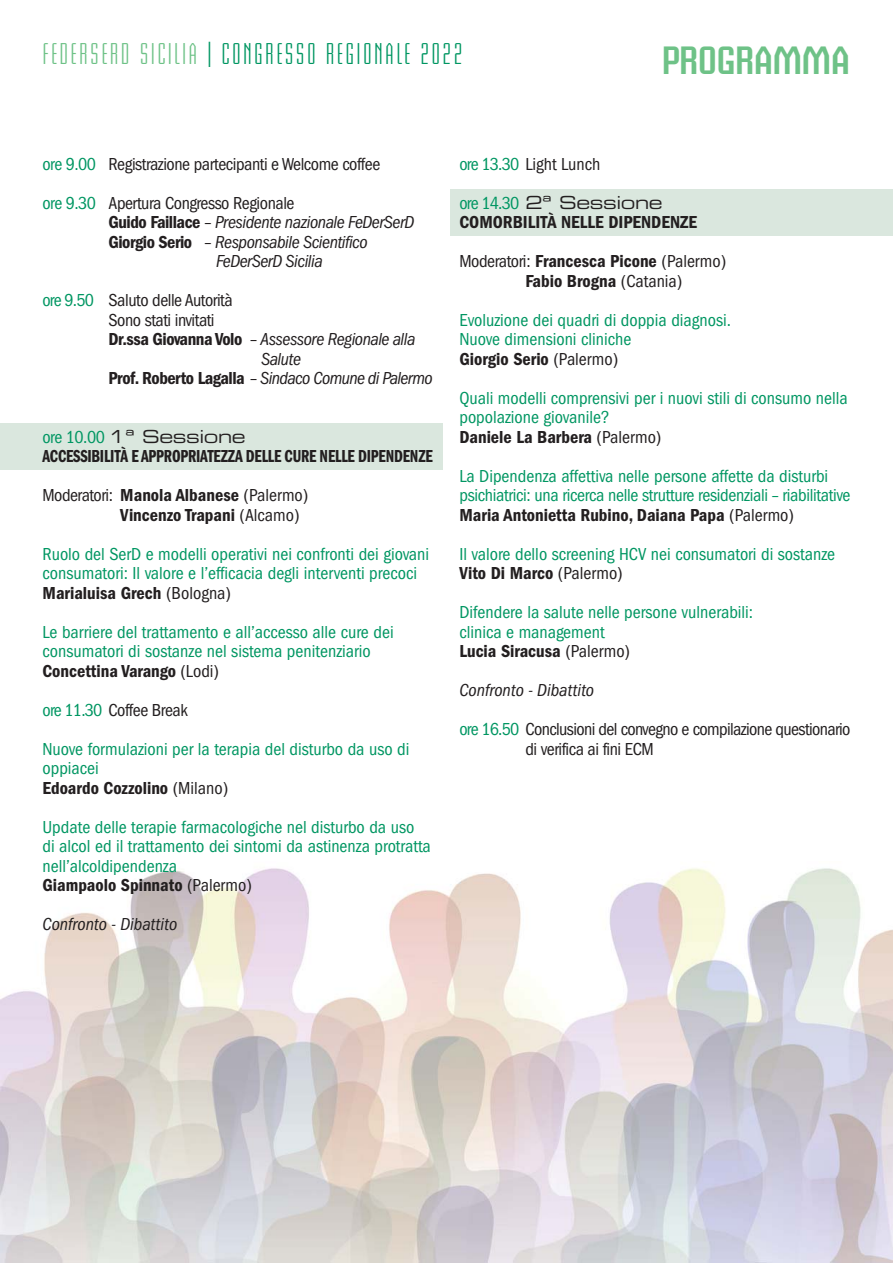
<style>
.page{position:relative;width:894px;height:1263px;background:#fff}
.page>*{position:absolute;margin:0;border:0;box-sizing:border-box;transform-origin:0 0}
.t1{font:39px "Briem Akademi MM 540 400";letter-spacing:-.04em;color:#6ec287;scale:.9 1}
.t2{font:25.2px "Briem Akademi MM 360 160";letter-spacing:.09em;color:#009662}
.t3{font:condensed 18px/19.5px "Franklin Gothic";color:#009662}
.t4{font:condensed 18px/39px "Franklin Gothic";letter-spacing:-.025em;color:#231f20}
.t5{font:italic condensed 18px "Franklin Gothic";letter-spacing:-.025em;color:#231f20}
.t6{font:600 condensed 18px/19.5px "Franklin Gothic";color:#231f20}
.t7{font:18px "Franklin Gothic Demi Cmpr";letter-spacing:-.01em;color:#231f20}
.t8{font:18px "Eurostile Extended Two";letter-spacing:-.025em;color:#231f20}
.t9{font:italic condensed 18px "Franklin Gothic";color:#231f20}
.t10{font:condensed 18px "Franklin Gothic";color:#231f20}
.s1{color:#6ec287}
.s2{color:#009662}
.s3{font-weight:600;font-style:normal}
.s4{font-style:normal}
.s5{font-family:"Franklin Gothic";font-stretch:condensed;color:#009662}
.s6{font-weight:400}
.s7{font-weight:600;color:#231f20}
.s8{color:#231f20}
.s9{font-weight:400;color:#009662}
.s10{font-style:italic}
</style>
<div class="page">
<div style="left:451px;top:189px;width:442px;height:47px;background:#dae7de"></div>
<img style="left:0;top:868px;width:893px;height:395px">
<div style="left:0;top:423px;width:442px;height:47px;background:#dae7de"></div>
<h2 class="t2" style="left:43px;top:40px;width:421px"><span class="s1">FEDERSERD SICILIA</span> | CONGRESSO REGIONALE 2022</h2>
<h1 class="t1" style="left:661px;top:41px;width:212px">PROGRAMMA</h1>
<p class="t4" style="left:43px;top:146px;width:339px"><span class="s2">ore 9.00</span> Registrazione partecipanti e Welcome coffee <span class="s2">ore 9.30</span> Apertura Congresso Regionale</p>
<p class="t5" style="left:109px;top:216px;width:307px"><span class="s3">Guido Faillace</span> <span class="s4">–</span> Presidente nazionale FeDerSerD</p>
<p class="t5" style="left:109px;top:236px;width:261px"><span class="s3">Giorgio Serio</span> <span class="s4">–</span> Responsabile Scientifico</p>
<p class="t5" style="left:216px;top:255px;width:108px">FeDerSerD Sicilia</p>
<p class="t4" style="left:43px;top:282px;width:192px"><span class="s2">ore 9.50</span> Saluto delle Autorità</p>
<p class="t4" style="left:109px;top:302px;width:108px">Sono stati invitati</p>
<p class="t5" style="left:109px;top:333px;width:308px"><span class="s3">Dr.ssa Giovanna Volo</span> <span class="s4">–</span> Assessore Regionale alla</p>
<p class="t5" style="left:261px;top:353px;width:42px">Salute</p>
<p class="t5" style="left:109px;top:372px;width:326px"><span class="s3">Prof. Roberto Lagalla</span> <span class="s4">–</span> Sindaco Comune di Palermo</p>
<p class="t8" style="left:43px;top:430px;width:205px"><span class="s5">ore 10.00</span> 1ª Sessione</p>
<p class="t7" style="left:43px;top:450px;width:392px">ACCESSIBILITÀ E APPROPRIATEZZA DELLE CURE NELLE DIPENDENZE</p>
<p class="t6" style="left:120px;top:487px;width:190px;text-indent:-78px"><span class="s6">Moderatori:</span> Manola Albanese <span class="s6">(Palermo)<br></span>Vincenzo Trapani <span class="s6">(Alcamo)</span></p>
<p class="t3" style="left:43px;top:546px;width:388px">Ruolo del SerD e modelli operativi nei confronti dei giovani consumatori: Il valore e l’efficacia degli interventi precoci<br><span class="s7">Marialuisa Grech</span> <span class="s8">(Bologna)</span></p>
<p class="t3" style="left:43px;top:623px;width:353px">Le barriere del trattamento e all’accesso alle cure dei consumatori di sostanze nel sistema penitenziario<br><span class="s7">Concettina Varango</span> <span class="s8">(Lodi)</span></p>
<p class="t3" style="left:43px;top:692px;width:368px;line-height:39px">ore 11.30 <span class="s8">Coffee Break<br></span>Nuove formulazioni per la terapia del disturbo da uso di</p>
<p class="t6" style="left:43px;top:760px;width:187px"><span class="s9">oppiacei<br></span>Edoardo Cozzolino <span class="s6">(Milano)</span></p>
<p class="t3" style="left:43px;top:818px;width:390px">Update delle terapie farmacologiche nel disturbo da uso di alcol ed il trattamento dei sintomi da astinenza protratta nell’alcoldipendenza<br><span class="s7">Giampaolo Spinnato</span> <span class="s8">(Palermo)</span></p>
<p class="t9" style="left:43px;top:918px;width:136px">Confronto - Dibattito</p>
<p class="t10" style="left:459px;top:158px;width:143px"><span class="s2">ore 13.30</span> Light Lunch</p>
<p class="t8" style="left:459px;top:196px;width:205px"><span class="s5">ore 14.30</span> 2ª Sessione</p>
<p class="t6" style="left:459px;top:204px;width:268px;line-height:39px">COMORBILITÀ NELLE DIPENDENZE<br><span class="s6">Moderatori:</span> Francesca Picone <span class="s6">(Palermo)</span></p>
<p class="t3" style="left:459px;top:263px;width:273px;line-height:39px;text-indent:66px"><span class="s7">Fabio Brogna</span> <span class="s8">(Catania)<br></span>Evoluzione dei quadri di doppia diagnosi.</p>
<p class="t3" style="left:459px;top:331px;width:173px">Nuove dimensioni cliniche<br><span class="s7">Giorgio Serio</span> <span class="s8">(Palermo)</span></p>
<p class="t3" style="left:459px;top:390px;width:390px">Quali modelli comprensivi per i nuovi stili di consumo nella popolazione giovanile?<br><span class="s7">Daniele La Barbera</span> <span class="s8">(Palermo)</span></p>
<p class="t3" style="left:459px;top:468px;width:393px">La Dipendenza affettiva nelle persone affette da disturbi psichiatrici: una ricerca nelle strutture residenziali – riabilitative<br><span class="s7">Maria Antonietta Rubino, Daiana Papa</span> <span class="s8">(Palermo)</span></p>
<p class="t3" style="left:459px;top:546px;width:377px">Il valore dello screening HCV nei consumatori di sostanze<br><span class="s7">Vito Di Marco</span> <span class="s8">(Palermo)</span></p>
<p class="t3" style="left:459px;top:604px;width:295px">Difendere la salute nelle persone vulnerabili: clinica e management<br><span class="s7">Lucia Siracusa</span> <span class="s8">(Palermo)</span></p>
<p class="t4" style="left:459px;top:672px;width:393px"><span class="s10">Confronto - Dibattito<br></span><span class="s2">ore 16.50</span> Conclusioni del convegno e compilazione questionario</p>
<p class="t4" style="left:525px;top:731px;width:130px">di verifica ai fini ECM</p>
</div>
